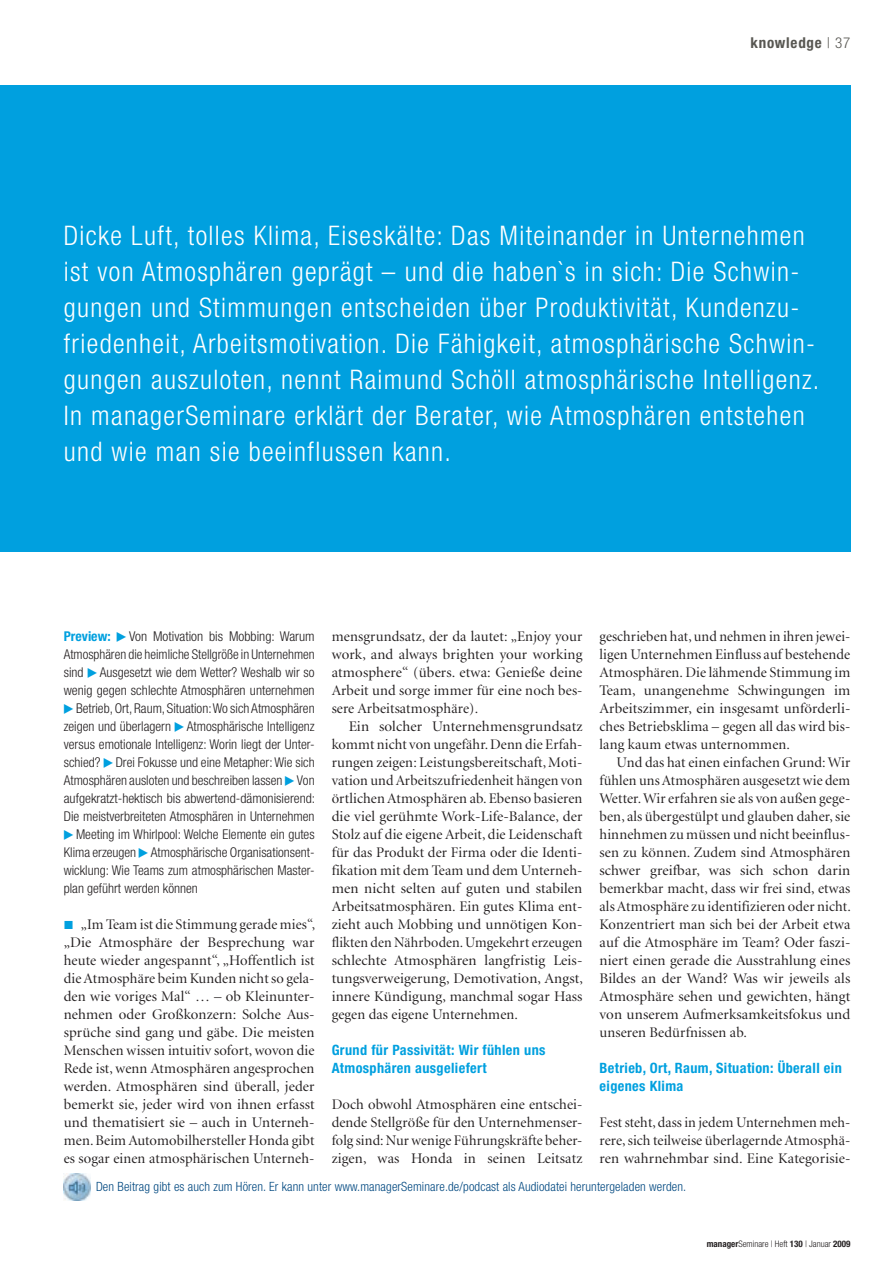
<style>
.page{position:relative;width:893px;height:1263px;background:#fff}
.page>*{position:absolute;margin:0;border:0;box-sizing:border-box;transform-origin:0 0}
._1_3_Vorspann{font:300 condensed 27px/36px "Helvetica Neue LT";letter-spacing:.05em;color:#fff}
.t1{font:700 condensed 15px "Helvetica Neue LT";letter-spacing:.05em;color:#585752}
._1_4_Fließ_Einzug{font:14.7px/18px "Minion Display";letter-spacing:.01em;color:#231f20;text-align:justify}
._1_4_Fließ{font:14.7px/18px "Minion Display";letter-spacing:.01em;color:#231f20;text-align:justify}
.Zwischentitel{font:700 condensed 14.25px/18px "Helvetica Neue LT";letter-spacing:.025em;color:#00a0df}
._1_4_Fließ-2{font:300 condensed 13.5px "Helvetica Neue LT";color:#231f20}
._2_4_Info_Fließ{font:300 condensed 12.75px "Helvetica Neue LT";letter-spacing:.01em;color:#004880}
.t2{font:300 condensed 9px "Helvetica Neue LT";color:#231f20}
.s1{font-weight:300}
.s2{font-weight:700;color:#00a0df}
.s3{color:#fff}
.s4{font-weight:700}
</style>
<div class="page">
<div style="left:0;top:85px;width:850px;height:466px;background:#00a0df"></div>
<img style="left:64px;top:1173px;width:27px;height:27px">
<p class="t1" style="left:750px;top:34px;width:101px">knowledge <span class="s1">| 37</span></p>
<p class="_1_3_Vorspann" style="left:64px;top:217px;width:757px">Dicke Luft, tolles Klima, Eiseskälte: Das Miteinander in Unternehmen ist von Atmosphären geprägt – und die haben`s in sich: Die Schwin&shy;gungen und Stimmungen entscheiden über Produktivität, Kundenzu&shy;friedenheit, Arbeitsmotivation. Die Fähigkeit, atmosphärische Schwin&shy;gungen auszuloten, nennt Raimund Schöll atmosphärische Intelligenz.<br>In managerSeminare erklärt der Berater, wie Atmosphären entstehen und wie man sie beeinflussen kann.</p>
<p class="_1_4_Fließ" style="left:600px;top:628px;width:252px">geschrieben hat, und nehmen in ihren jewei&shy;ligen Unternehmen Einfluss auf bestehende Atmosphären. Die lähmende Stimmung im Team, unangenehme Schwingungen im Arbeitszimmer, ein insgesamt unförderli&shy;ches Betriebsklima – gegen all das wird bis&shy;lang kaum etwas unternommen.</p>
<p class="_1_4_Fließ_Einzug" style="left:600px;top:754px;width:253px;text-indent:17px">Und das hat einen einfachen Grund: Wir fühlen uns Atmosphären ausgesetzt wie dem Wetter. Wir erfahren sie als von außen gege&shy;ben, als übergestülpt und glauben daher, sie hinnehmen zu müssen und nicht beeinflus&shy;sen zu können. Zudem sind Atmosphären schwer greifbar, was sich schon darin bemerkbar macht, dass wir frei sind, etwas als Atmosphäre zu identifizieren oder nicht.<br>Konzentriert man sich bei der Arbeit etwa auf die Atmosphäre im Team? Oder faszi&shy;niert einen gerade die Ausstrahlung eines Bildes an der Wand? Was wir jeweils als Atmosphäre sehen und gewichten, hängt von unserem Aufmerksamkeitsfokus und unseren Bedürfnissen ab.</p>
<p class="Zwischentitel" style="left:600px;top:1059px;width:244px">Betrieb, Ort, Raum, Situation: Überall ein eigenes Klima</p>
<p class="_1_4_Fließ" style="left:600px;top:1114px;width:252px">Fest steht, dass in jedem Unternehmen meh&shy;rere, sich teilweise überlagernde Atmosphä&shy;ren wahrnehmbar sind. Eine Kategorisie-</p>
<p class="_2_4_Info_Fließ" style="left:96px;top:1179px;width:592px">Den Beitrag gibt es auch zum Hören. Er kann unter www.managerSeminare.de/podcast als Audiodatei heruntergeladen werden.</p>
<p class="_1_4_Fließ" style="left:332px;top:628px;width:252px">mensgrundsatz, der da lautet: „Enjoy your work, and always brighten your working atmosphere“ (übers. etwa: Genieße deine Arbeit und sorge immer für eine noch bes&shy;sere Arbeitsatmosphäre).</p>
<p class="_1_4_Fließ_Einzug" style="left:332px;top:718px;width:253px;text-indent:17px">Ein solcher Unternehmensgrundsatz kommt nicht von ungefähr. Denn die Erfah&shy;rungen zeigen: Leistungsbereitschaft, Moti&shy;vation und Arbeitszufriedenheit hängen von örtlichen Atmosphären ab. Ebenso basieren die viel gerühmte Work-Life-Balance, der Stolz auf die eigene Arbeit, die Leidenschaft für das Produkt der Firma oder die Identi&shy;fikation mit dem Team und dem Unterneh&shy;men nicht selten auf guten und stabilen Arbeitsatmosphären. Ein gutes Klima ent&shy;zieht auch Mobbing und unnötigen Kon&shy;flikten den Nährboden. Umgekehrt erzeugen schlechte Atmosphären langfristig Leis&shy;tungsverweigerung, Demotivation, Angst, innere Kündigung, manchmal sogar Hass gegen das eigene Unternehmen.</p>
<p class="Zwischentitel" style="left:332px;top:1041px;width:215px">Grund für Passivität: Wir fühlen uns<br>Atmosphären ausgeliefert</p>
<p class="_1_4_Fließ" style="left:332px;top:1096px;width:252px">Doch obwohl Atmosphären eine entschei&shy;dende Stellgröße für den Unternehmenser&shy;folg sind: Nur wenige Führungskräfte beher&shy;zigen, was Honda in seinen Leitsatz</p>
<p class="_1_4_Fließ-2" style="left:64px;top:629px;width:252px"><span class="s2">Preview:</span> <span class="s3">I</span>Von Motivation bis Mobbing: Warum</p>
<p class="_1_4_Fließ-2" style="left:64px;top:647px;width:252px">Atmosphären die heimliche Stellgröße in Unternehmen</p>
<p class="_1_4_Fließ-2" style="left:64px;top:665px;width:252px">sind <span class="s3">I</span>Ausgesetzt wie dem Wetter? Weshalb wir so</p>
<p class="_1_4_Fließ-2" style="left:64px;top:683px;width:252px">wenig gegen schlechte Atmosphären unternehmen</p>
<p class="_1_4_Fließ-2" style="left:74px;top:701px;width:243px"><span class="s3">I</span>Betrieb, Ort, Raum, Situation: Wo sich Atmosphären</p>
<p class="_1_4_Fließ-2" style="left:64px;top:719px;width:252px">zeigen und überlagern <span class="s3">I</span>Atmosphärische Intelligenz</p>
<p class="_1_4_Fließ-2" style="left:64px;top:737px;width:252px">versus emotionale Intelligenz: Worin liegt der Unter-</p>
<p class="_1_4_Fließ-2" style="left:64px;top:755px;width:252px">schied? <span class="s3">I</span>Drei Fokusse und eine Metapher: Wie sich</p>
<p class="_1_4_Fließ-2" style="left:64px;top:773px;width:252px">Atmosphären ausloten und beschreiben lassen <span class="s3">I</span>Von</p>
<p class="_1_4_Fließ-2" style="left:64px;top:791px;width:253px">aufgekratzt-hektisch bis abwertend-dämonisierend:</p>
<p class="_1_4_Fließ-2" style="left:64px;top:809px;width:252px">Die meistverbreiteten Atmosphären in Unternehmen</p>
<p class="_1_4_Fließ-2" style="left:74px;top:827px;width:243px"><span class="s3">I</span>Meeting im Whirlpool: Welche Elemente ein gutes</p>
<p class="_1_4_Fließ-2" style="left:64px;top:845px;width:252px">Klima erzeugen <span class="s3">I</span>Atmosphärische Organisationsent-</p>
<p class="_1_4_Fließ-2" style="left:64px;top:863px;width:252px">wicklung: Wie Teams zum atmosphärischen Master-</p>
<p class="_1_4_Fließ-2" style="left:64px;top:881px;width:136px">plan geführt werden können</p>
<p class="_1_4_Fließ" style="left:64px;top:916px;width:253px;text-indent:17px">„Im Team ist die Stimmung gerade mies“, „Die Atmosphäre der Besprechung war heute wieder angespannt“, „Hoffentlich ist die Atmosphäre beim Kunden nicht so gela&shy;den wie voriges Mal“ … – ob Kleinunter&shy;nehmen oder Großkonzern: Solche Aus&shy;sprüche sind gang und gäbe. Die meisten Menschen wissen intuitiv sofort, wovon die Rede ist, wenn Atmosphären angesprochen werden. Atmosphären sind überall, jeder bemerkt sie, jeder wird von ihnen erfasst und thematisiert sie – auch in Unterneh&shy;men. Beim Automobilhersteller Honda gibt es sogar einen atmosphärischen Unterneh-</p>
<p class="t2" style="left:707px;top:1238px;width:145px"><span class="s4">manager</span>Seminare | Heft <span class="s4">130</span> | Januar <span class="s4">2009</span></p>
</div>
